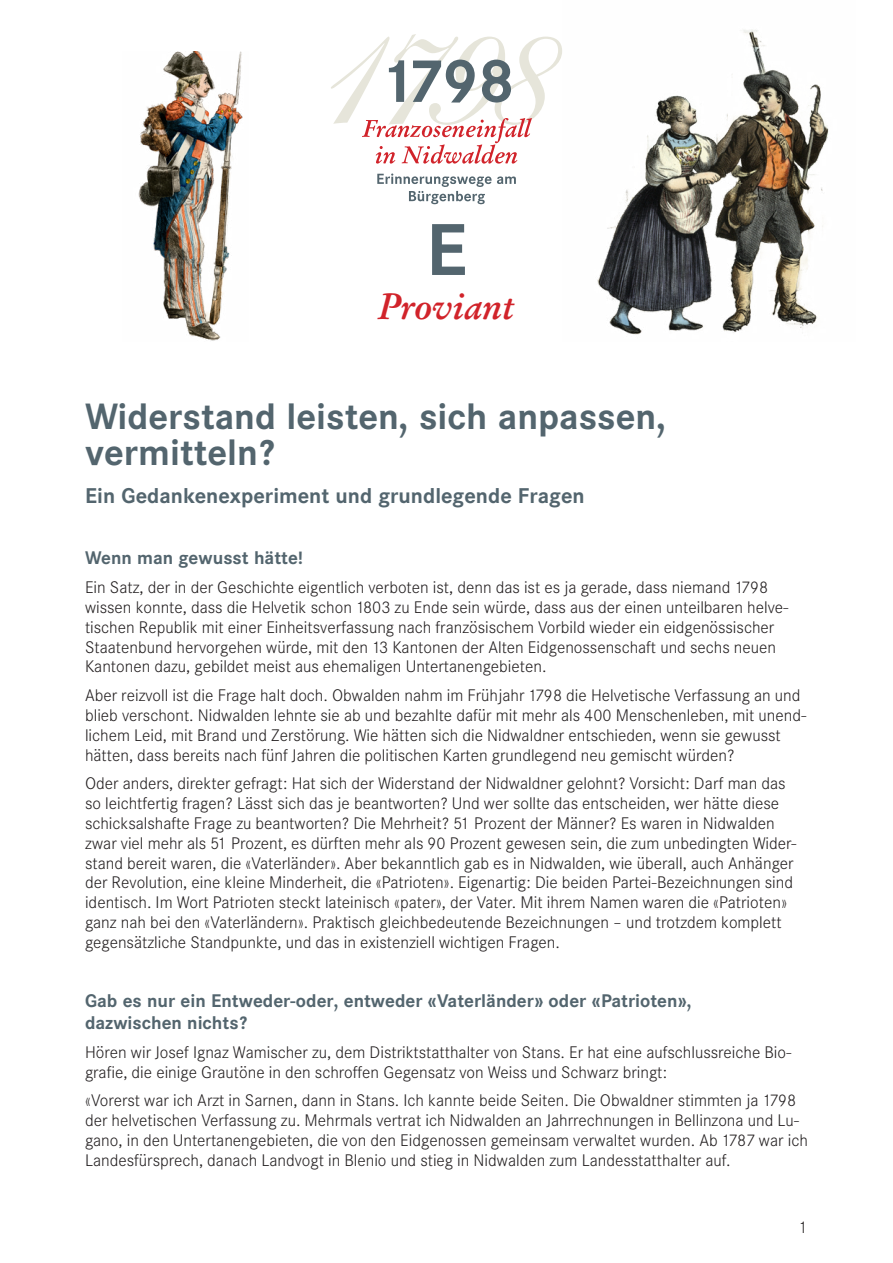
<style>
.page{position:relative;width:893px;height:1263px;background:#fff}
.page>*{position:absolute;margin:0;border:0;box-sizing:border-box;transform-origin:0 0}
.t1{font:700 72px "Corporate SBQ";color:#53656e}
.titel{font:700 36px/36px "Corporate SBQ";color:#53656e}
.t2{font:italic 700 36px "Stempel Garamond";color:#d1232a}
.Untertitel{font:700 21px "Corporate SBQ";color:#53656e}
.Fragen{font:700 18px/21.6px "Corporate SBQ";color:#53656e}
.text_01{font:300 16.5px/19.8px "Corporate SBQ";color:#231f20}
</style>
<div class="page">
<svg style="left:377px;top:173px;width:139px;height:31px"></svg>
<svg style="left:331px;top:34px;width:231px;height:130px"></svg>
<img style="left:138px;top:51px;width:105px;height:290px">
<img style="left:597px;top:29px;width:232px;height:306px">
<p class="t1" style="left:426px;top:206px;width:42px">E</p>
<p class="t2" style="left:378px;top:284px;width:138px">Proviant</p>
<p class="titel" style="left:85px;top:399px;width:582px">Widerstand leisten, sich anpassen, vermitteln?</p>
<p class="Untertitel" style="left:85px;top:483px;width:501px">Ein Gedankenexperiment und grundlegende Fragen</p>
<p class="Fragen" style="left:85px;top:548px;width:220px">Wenn man gewusst hätte!</p>
<p class="text_01" style="left:85px;top:578px;width:705px">Ein Satz, der in der Geschichte eigentlich verboten ist, denn das ist es ja gerade, dass niemand 1798 wissen konnte, dass die Helvetik schon 1803 zu Ende sein würde, dass aus der einen unteilbaren helve&shy;tischen Republik mit einer Einheitsverfassung nach französischem Vorbild wieder ein eidgenössischer Staatenbund hervorgehen würde, mit den 13 Kantonen der Alten Eidgenossenschaft und sechs neuen Kantonen dazu, gebildet meist aus ehemaligen Untertanengebieten.</p>
<p class="text_01" style="left:85px;top:686px;width:723px">Aber reizvoll ist die Frage halt doch. Obwalden nahm im Frühjahr 1798 die Helvetische Verfassung an und blieb verschont. Nidwalden lehnte sie ab und bezahlte dafür mit mehr als 400 Menschenleben, mit unend&shy;lichem Leid, mit Brand und Zerstörung. Wie hätten sich die Nidwaldner entschieden, wenn sie gewusst hätten, dass bereits nach fünf Jahren die politischen Karten grundlegend neu gemischt würden?</p>
<p class="text_01" style="left:85px;top:774px;width:713px">Oder anders, direkter gefragt: Hat sich der Widerstand der Nidwaldner gelohnt? Vorsicht: Darf man das so leichtfertig fragen? Lässt sich das je beantworten? Und wer sollte das entscheiden, wer hätte diese schicksalshafte Frage zu beantworten? Die Mehrheit? 51 Prozent der Männer? Es waren in Nidwalden zwar viel mehr als 51 Prozent, es dürften mehr als 90 Prozent gewesen sein, die zum unbedingten Wider&shy;stand bereit waren, die «Vaterländer». Aber bekanntlich gab es in Nidwalden, wie überall, auch Anhänger der Revolution, eine kleine Minderheit, die «Patrioten». Eigenartig: Die beiden Partei-Bezeichnungen sind identisch. Im Wort Patrioten steckt lateinisch «pater», der Vater. Mit ihrem Namen waren die «Patrioten» ganz nah bei den «Vaterländern». Praktisch gleichbedeutende Bezeichnungen – und trotzdem komplett gegensätzliche Standpunkte, und das in existenziell wichtigen Fragen.</p>
<p class="Fragen" style="left:85px;top:990px;width:608px">Gab es nur ein Entweder-oder, entweder «Vaterländer» oder «Patrioten», dazwischen nichts?</p>
<p class="text_01" style="left:85px;top:1042px;width:708px">Hören wir Josef Ignaz Wamischer zu, dem Distriktstatthalter von Stans. Er hat eine aufschlussreiche Bio&shy;grafie, die einige Grautöne in den schroffen Gegensatz von Weiss und Schwarz bringt:</p>
<p class="text_01" style="left:85px;top:1091px;width:724px">«Vorerst war ich Arzt in Sarnen, dann in Stans. Ich kannte beide Seiten. Die Obwaldner stimmten ja 1798 der helvetischen Verfassung zu. Mehrmals vertrat ich Nidwalden an Jahrrechnungen in Bellinzona und Lu&shy;gano, in den Untertanengebieten, die von den Eidgenossen gemeinsam verwaltet wurden. Ab 1787 war ich Landesfürsprech, danach Landvogt in Blenio und stieg in Nidwalden zum Landesstatthalter auf.</p>
<p class="text_01" style="left:799px;top:1217px;width:11px">1</p>
</div>
